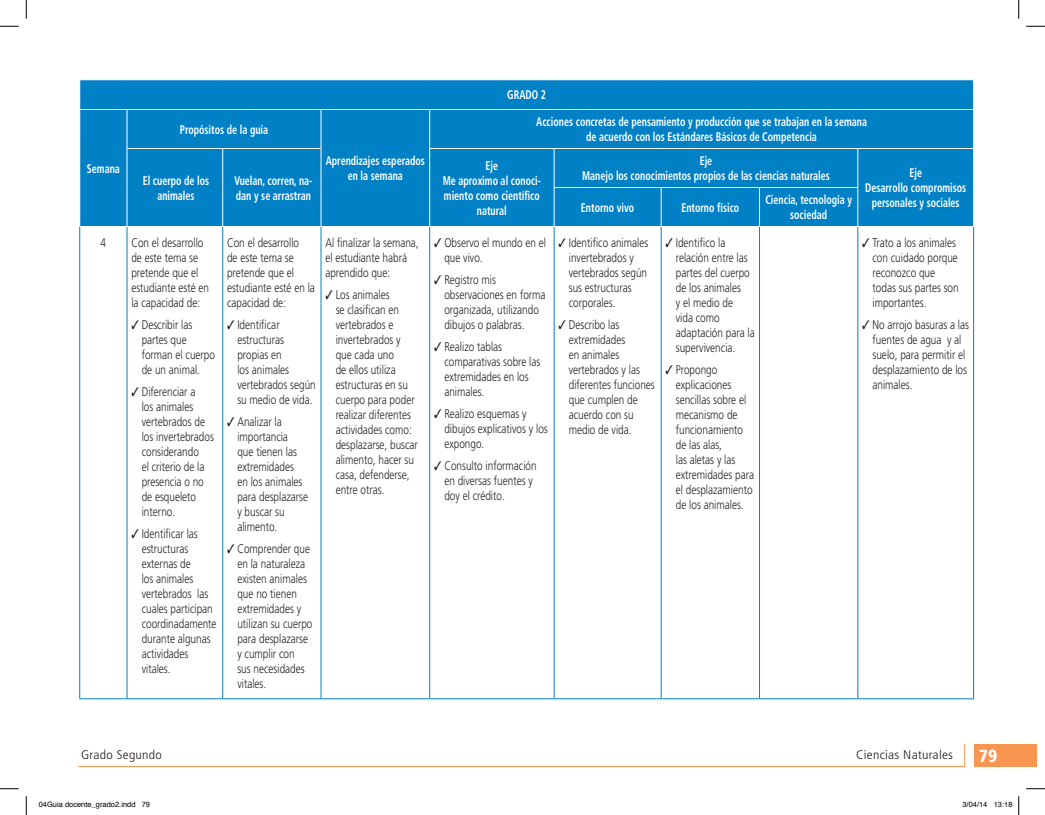
<style>
.page{position:relative;width:1045px;height:815px;background:#fff}
.page>*{position:absolute;margin:0;border:0;box-sizing:border-box;transform-origin:0 0}
.t1{font:900 condensed 17.5px "Frutiger LT Std";color:#fff}
.t2{font:300 12.5px/15px "Frutiger LT Std";color:#231f20;scale:.8 1}
.t3{font:700 condensed 12.5px/15px "Frutiger LT Std";color:#fff;text-align:center;scale:.8 1}
.t4{font:300 condensed 12.5px "Frutiger LT Std";letter-spacing:.02em;color:#231f20;scale:1.1 1}
.t5{font:7.5px "Helvetica";color:#000}
</style>
<div class="page">
<div style="left:974px;top:743px;width:62px;height:23px;background:#f79551"></div>
<svg style="left:78px;top:744px;width:887px;height:23px"></svg>
<div style="left:80px;top:80px;width:893px;height:146px;background:#0080c5"></div>
<svg style="left:79px;top:80px;width:1px;height:29px"></svg>
<hr style="left:79px;top:109px;width:44px;height:1px;background:#fff">
<hr style="left:127px;top:109px;width:92px;height:1px;background:#fff">
<hr style="left:127px;top:110px;width:1px;height:38px;background:#fff">
<hr style="left:223px;top:109px;width:94px;height:1px;background:#fff">
<hr style="left:321px;top:109px;width:30px;height:1px;background:#fff">
<hr style="left:321px;top:110px;width:1px;height:38px;background:#fff">
<hr style="left:351px;top:109px;width:75px;height:1px;background:#fff">
<hr style="left:430px;top:109px;width:120px;height:1px;background:#fff">
<hr style="left:429px;top:110px;width:1px;height:38px;background:#fff">
<hr style="left:554px;top:109px;width:103px;height:1px;background:#fff">
<hr style="left:661px;top:109px;width:95px;height:1px;background:#fff">
<hr style="left:759px;top:109px;width:95px;height:1px;background:#fff">
<hr style="left:858px;top:109px;width:112px;height:1px;background:#fff">
<svg style="left:970px;top:79px;width:4px;height:31px"></svg>
<hr style="left:127px;top:148px;width:92px;height:1px;background:#fff">
<hr style="left:127px;top:149px;width:1px;height:38px;background:#fff">
<hr style="left:223px;top:148px;width:94px;height:1px;background:#fff">
<hr style="left:222px;top:149px;width:1px;height:38px;background:#fff">
<hr style="left:321px;top:149px;width:1px;height:38px;background:#fff">
<hr style="left:127px;top:187px;width:1px;height:39px;background:#fff">
<hr style="left:222px;top:187px;width:1px;height:39px;background:#fff">
<hr style="left:321px;top:187px;width:1px;height:39px;background:#fff">
<hr style="left:429px;top:148px;width:121px;height:1px;background:#fff">
<hr style="left:429px;top:149px;width:1px;height:38px;background:#fff">
<hr style="left:429px;top:187px;width:1px;height:39px;background:#fff">
<hr style="left:554px;top:148px;width:103px;height:1px;background:#fff">
<hr style="left:554px;top:149px;width:1px;height:38px;background:#fff">
<hr style="left:661px;top:148px;width:95px;height:1px;background:#fff">
<hr style="left:759px;top:148px;width:95px;height:1px;background:#fff">
<hr style="left:858px;top:148px;width:112px;height:1px;background:#fff">
<hr style="left:857px;top:149px;width:1px;height:38px;background:#fff">
<hr style="left:554px;top:187px;width:103px;height:1px;background:#fff">
<hr style="left:554px;top:188px;width:1px;height:38px;background:#fff">
<hr style="left:661px;top:187px;width:95px;height:1px;background:#fff">
<hr style="left:661px;top:188px;width:1px;height:38px;background:#fff">
<hr style="left:759px;top:187px;width:95px;height:1px;background:#fff">
<hr style="left:759px;top:188px;width:1px;height:38px;background:#fff">
<hr style="left:857px;top:188px;width:1px;height:38px;background:#fff">
<hr style="left:79px;top:227px;width:1px;height:471px;background:#0080c5">
<hr style="left:127px;top:227px;width:1px;height:471px;background:#0080c5">
<hr style="left:222px;top:227px;width:1px;height:471px;background:#0080c5">
<hr style="left:321px;top:227px;width:1px;height:471px;background:#0080c5">
<hr style="left:429px;top:227px;width:1px;height:471px;background:#0080c5">
<hr style="left:554px;top:227px;width:1px;height:471px;background:#0080c5">
<hr style="left:661px;top:227px;width:1px;height:471px;background:#0080c5">
<hr style="left:759px;top:227px;width:1px;height:471px;background:#0080c5">
<hr style="left:857px;top:227px;width:1px;height:471px;background:#0080c5">
<hr style="left:973px;top:227px;width:1px;height:471px;background:#0080c5">
<hr style="left:79px;top:698px;width:44px;height:1px;background:#0080c5">
<hr style="left:127px;top:698px;width:92px;height:1px;background:#0080c5">
<hr style="left:223px;top:698px;width:94px;height:1px;background:#0080c5">
<hr style="left:321px;top:698px;width:30px;height:1px;background:#0080c5">
<hr style="left:351px;top:698px;width:75px;height:1px;background:#0080c5">
<hr style="left:430px;top:698px;width:120px;height:1px;background:#0080c5">
<hr style="left:554px;top:698px;width:103px;height:1px;background:#0080c5">
<hr style="left:661px;top:698px;width:95px;height:1px;background:#0080c5">
<hr style="left:759px;top:698px;width:95px;height:1px;background:#0080c5">
<hr style="left:858px;top:698px;width:112px;height:1px;background:#0080c5">
<svg style="left:0;top:25px;width:19px;height:2px"></svg>
<svg style="left:1026px;top:25px;width:19px;height:2px"></svg>
<svg style="left:0;top:788px;width:19px;height:1px"></svg>
<svg style="left:1026px;top:788px;width:19px;height:1px"></svg>
<svg style="left:25px;top:0;width:2px;height:19px"></svg>
<svg style="left:25px;top:796px;width:2px;height:18px"></svg>
<svg style="left:1018px;top:0;width:1px;height:19px"></svg>
<svg style="left:1018px;top:796px;width:1px;height:18px"></svg>
<p class="t3" style="left:87px;top:161px;width:43px">Semana</p>
<p class="t3" style="left:180px;top:122px;width:112px">Propósitos de la guía</p>
<p class="t3" style="left:143px;top:173px;width:85px">El cuerpo de los animales</p>
<p class="t3" style="left:234px;top:173px;width:99px;text-align:left">Vuelan, corren, na&shy;dan y se arrastran</p>
<p class="t2" style="left:101px;top:235px;width:8px">4</p>
<p class="t2" style="left:131px;top:235px;width:99px">Con el desarrollo de este tema se pretende que el estudiante esté en la capacidad de:</p>
<p class="t2" style="left:142px;top:317px;width:93px;text-indent:-10px">✓ Describir las partes que forman el cuerpo de un animal.</p>
<p class="t2" style="left:142px;top:384px;width:92px;text-indent:-10px">✓ Diferenciar a<br>los animales vertebrados de los invertebrados considerando<br>el criterio de la presencia o no de esqueleto interno.</p>
<p class="t2" style="left:142px;top:526px;width:95px;text-indent:-10px">✓ Identificar las estructuras externas de<br>los animales vertebrados las cuales participan coordinadamente durante algunas actividades vitales.</p>
<p class="t2" style="left:227px;top:235px;width:111px">Con el desarrollo<br>de este tema se pretende que el estudiante esté en la capacidad de:</p>
<p class="t2" style="left:237px;top:317px;width:99px;text-indent:-10px">✓ Identificar estructuras propias en<br>los animales vertebrados según su medio de vida.</p>
<p class="t2" style="left:237px;top:414px;width:90px;text-indent:-10px">✓ Analizar la importancia<br>que tienen las extremidades<br>en los animales para desplazarse y buscar su alimento.</p>
<p class="t2" style="left:237px;top:541px;width:95px;text-indent:-10px">✓ Comprender que en la naturaleza existen animales que no tienen extremidades y utilizan su cuerpo para desplazarse y cumplir con<br>sus necesidades vitales.</p>
<p class="t3" style="left:326px;top:153px;width:125px">Aprendizajes esperados en la semana</p>
<p class="t2" style="left:325px;top:235px;width:118px">Al finalizar la semana, el estudiante habrá aprendido que:</p>
<p class="t2" style="left:336px;top:287px;width:104px;text-indent:-10px">✓ Los animales<br>se clasifican en vertebrados e invertebrados y que cada uno<br>de ellos utiliza estructuras en su cuerpo para poder realizar diferentes actividades como: desplazarse, buscar alimento, hacer su casa, defenderse, entre otras.</p>
<p class="t3" style="left:507px;top:87px;width:50px">GRADO 2</p>
<p class="t3" style="left:536px;top:114px;width:415px">Acciones concretas de pensamiento y producción que se trabajan en la semana de acuerdo con los Estándares Básicos de Competencia</p>
<p class="t3" style="left:443px;top:158px;width:124px">Eje<br>Me aproximo al conoci&shy;miento como científico natural</p>
<p class="t3" style="left:582px;top:153px;width:311px">Eje<br>Manejo los conocimientos propios de las ciencias naturales</p>
<p class="t3" style="left:865px;top:165px;width:128px">Eje<br>Desarrollo compromisos personales y sociales</p>
<p class="t3" style="left:581px;top:200px;width:68px">Entorno vivo</p>
<p class="t3" style="left:681px;top:200px;width:74px">Entorno físico</p>
<p class="t3" style="left:765px;top:192px;width:110px">Ciencia, tecnología y sociedad</p>
<p class="t2" style="left:444px;top:235px;width:129px;text-indent:-10px">✓ Observo el mundo en el que vivo.</p>
<p class="t2" style="left:444px;top:272px;width:128px;text-indent:-10px">✓ Registro mis observaciones en forma organizada, utilizando dibujos o palabras.</p>
<p class="t2" style="left:444px;top:339px;width:121px;text-indent:-10px">✓ Realizo tablas comparativas sobre las extremidades en los animales.</p>
<p class="t2" style="left:444px;top:406px;width:131px;text-indent:-10px">✓ Realizo esquemas y dibujos explicativos y los expongo.</p>
<p class="t2" style="left:444px;top:458px;width:117px;text-indent:-10px">✓ Consulto información en diversas fuentes y doy el crédito.</p>
<p class="t2" style="left:569px;top:235px;width:101px;text-indent:-10px">✓ Identifico animales invertebrados y vertebrados según sus estructuras corporales.</p>
<p class="t2" style="left:569px;top:317px;width:109px;text-indent:-10px">✓ Describo las extremidades<br>en animales vertebrados y las diferentes funciones que cumplen de acuerdo con su medio de vida.</p>
<p class="t2" style="left:676px;top:235px;width:100px;text-indent:-10px">✓ Identifico la relación entre las partes del cuerpo de los animales<br>y el medio de<br>vida como adaptación para la supervivencia.</p>
<p class="t2" style="left:676px;top:362px;width:99px;text-indent:-10px">✓ Propongo explicaciones sencillas sobre el mecanismo de funcionamiento de las alas,<br>las aletas y las extremidades para el desplazamiento de los animales.</p>
<p class="t2" style="left:872px;top:235px;width:109px;text-indent:-10px">✓ Trato a los animales con cuidado porque reconozco que todas sus partes son importantes.</p>
<p class="t2" style="left:872px;top:317px;width:122px;text-indent:-10px">✓ No arrojo basuras a las fuentes de agua y al suelo, para permitir el desplazamiento de los animales.</p>
<p class="t4" style="left:81px;top:747px;width:75px">Grado Segundo</p>
<p class="t4" style="left:856px;top:747px;width:90px">Ciencias Naturales</p>
<h1 class="t1" style="left:979px;top:745px;width:20px">79</h1>
<p class="t5" style="left:39px;top:798px;width:113px">04Guia docente_grado2.indd 79</p>
<p class="t5" style="left:962px;top:798px;width:52px">3/04/14 13:18</p>
</div>
